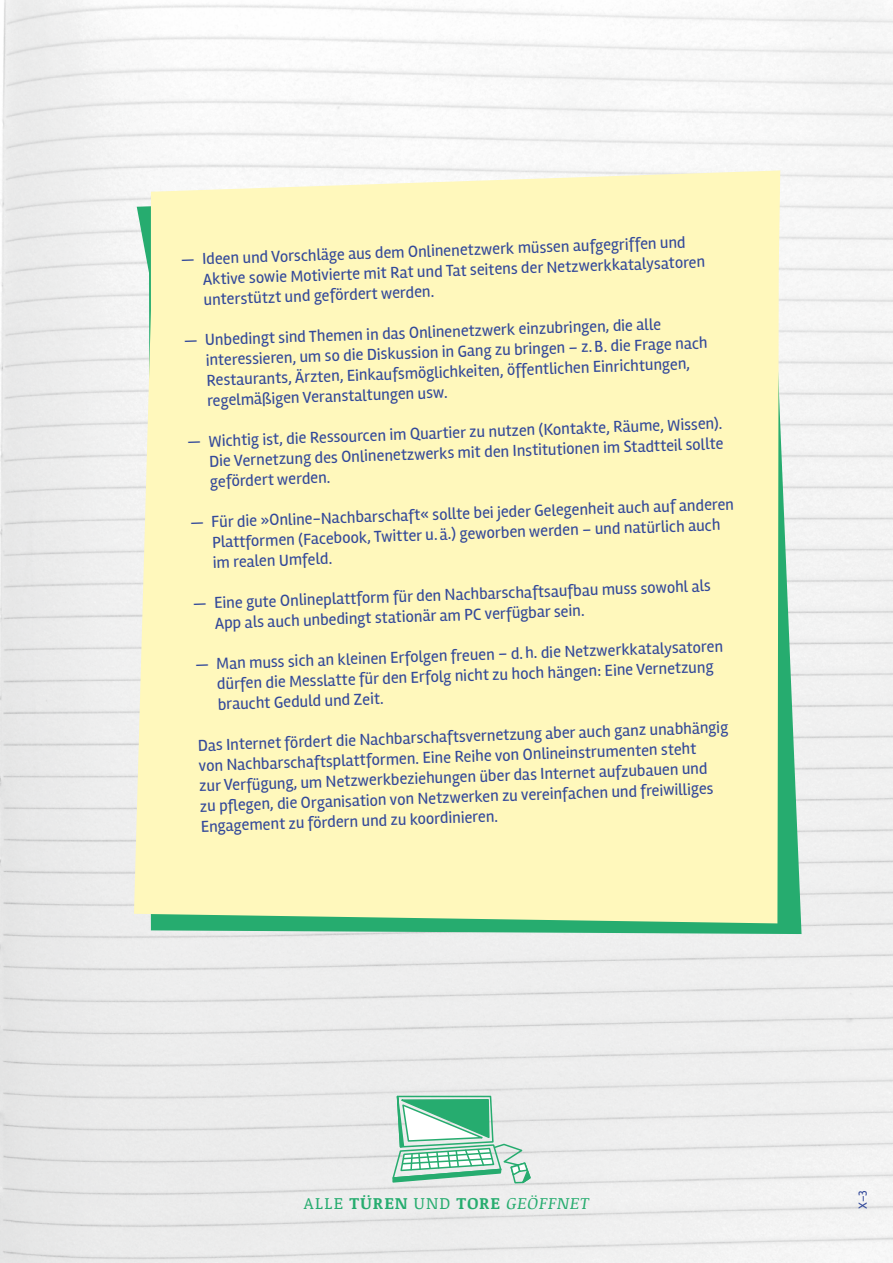
<style>
.page{position:relative;width:893px;height:1263px;background:#fff}
.page>*{position:absolute;margin:0;border:0;box-sizing:border-box;transform-origin:0 0}
.t1{font:16.5px/20.2px "Rambla";color:#33499a}
.t2{font:700 16.5px "Noticia Text";letter-spacing:.07em;color:#26ac6f}
.t3{font:12px "Rambla";color:#33499a}
.s1{font-weight:400}
.s2{font-weight:400;font-style:italic}
</style>
<div class="page">
<svg style="left:137px;top:186px;width:664px;height:748px"></svg>
<div style="left:134px;top:170px;width:646px;height:753px;background:#fff8bc"></div>
<svg style="left:391px;top:1095px;width:141px;height:91px;background:#abd9c4"></svg>
<p class="t1" style="left:202px;top:249px;width:504px;text-indent:-21px;rotate:-2deg">— Ideen und Vorschläge aus dem Onlinenetzwerk müssen aufgegriffen und<br>Aktive sowie Motivierte mit Rat und Tat seitens der Netzwerkkatalysatoren unterstützt und gefördert werden.</p>
<p class="t1" style="left:205px;top:330px;width:504px;text-indent:-21px;rotate:-2deg">— Unbedingt sind Themen in das Onlinenetzwerk einzubringen, die alle interessieren, um so die Diskussion in Gang zu bringen – z.B. die Frage nach Restaurants, Ärzten, Einkaufsmöglichkeiten, öffentlichen Einrichtungen, regelmäßigen Veranstaltungen usw.</p>
<p class="t1" style="left:208px;top:431px;width:516px;text-align:justify;text-indent:-21px;rotate:-2deg">— Wichtig ist, die Ressourcen im Quartier zu nutzen (Kontakte, Räume, Wissen).<br>Die Vernetzung des Onlinenetzwerks mit den Institutionen im Stadtteil sollte gefördert werden.</p>
<p class="t1" style="left:211px;top:512px;width:524px;text-indent:-21px;rotate:-2deg">— Für die »Online-Nachbarschaft« sollte bei jeder Gelegenheit auch auf anderen<br>Plattformen (Facebook, Twitter u. ä.) geworben werden – und natürlich auch im realen Umfeld.</p>
<p class="t1" style="left:214px;top:593px;width:498px;text-indent:-21px;rotate:-2deg">— Eine gute Onlineplattform für den Nachbarschaftsaufbau muss sowohl als<br>App als auch unbedingt stationär am PC verfügbar sein.</p>
<p class="t1" style="left:216px;top:653px;width:508px;text-indent:-21px;rotate:-2deg">— Man muss sich an kleinen Erfolgen freuen – d.h. die Netzwerkkatalysatoren dürfen die Messlatte für den Erfolg nicht zu hoch hängen: Eine Vernetzung braucht Geduld und Zeit.</p>
<p class="t1" style="left:198px;top:735px;width:532px;rotate:-2deg">Das Internet fördert die Nachbarschaftsvernetzung aber auch ganz unabhängig von Nachbarschaftsplattformen. Eine Reihe von Onlineinstrumenten steht<br>zur Verfügung, um Netzwerkbeziehungen über das Internet aufzubauen und<br>zu pfl egen, die Organisation von Netzwerken zu vereinfachen und freiwilliges Engagement zu fördern und zu koordinieren.</p>
<p class="t2" style="left:304px;top:1191px;width:287px"><span class="s1">ALLE</span> TÜREN <span class="s1">UND</span> TORE <span class="s2">GEÖFFNET</span></p>
<p class="t3" style="left:855px;top:1209px;width:20px;rotate:-90deg">X–3</p>
</div>
